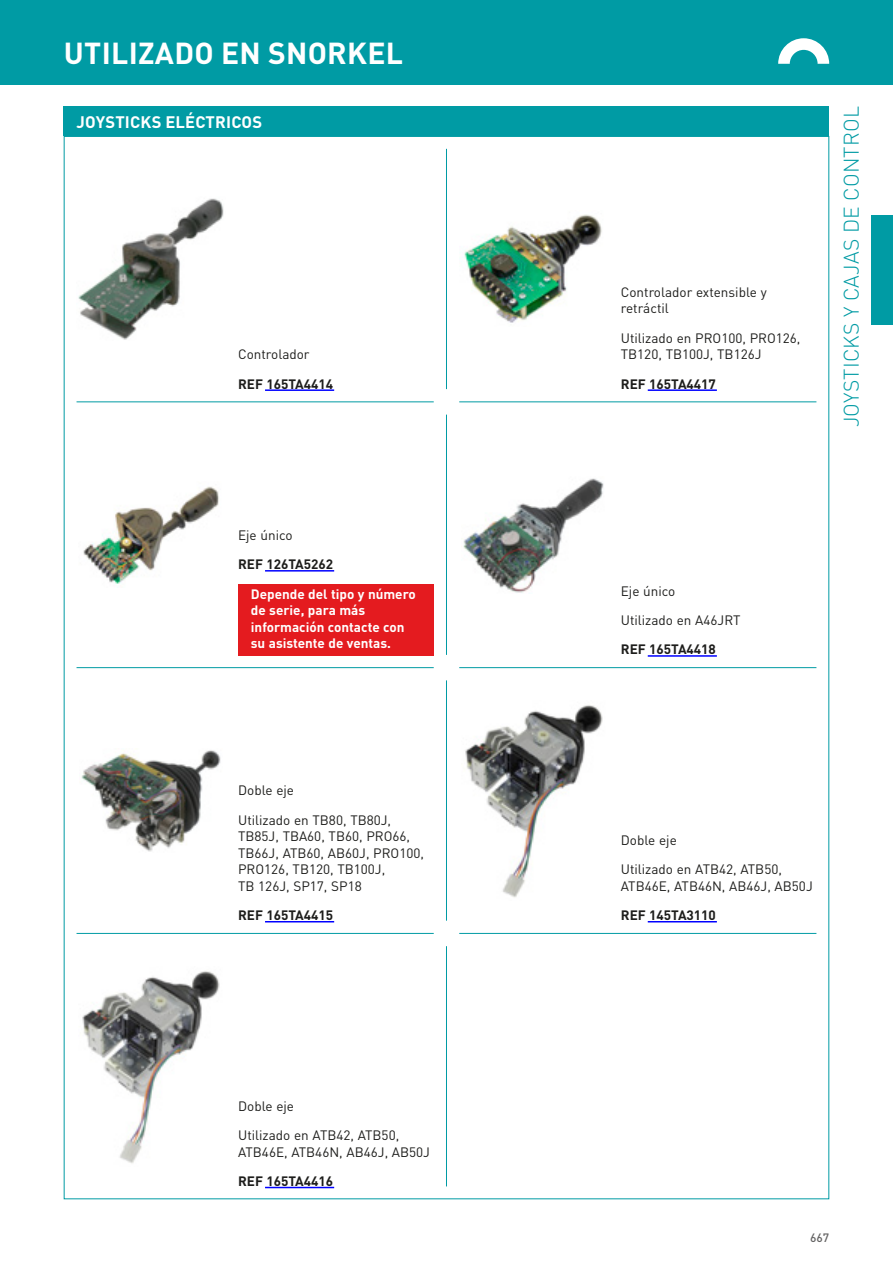
<style>
.page{position:relative;width:893px;height:1263px;background:#fff}
.page>*{position:absolute;margin:0;border:0;box-sizing:border-box;transform-origin:0 0}
.t1{font:700 30px "TVH Pro";letter-spacing:.01em;color:#fff}
.t2{font:300 21px "TVH Pro";letter-spacing:.01em;color:#009ba4}
._1_product_title{font:700 16.5px "TVH Pro";letter-spacing:.01em;color:#fff}
._5_used_on{font:13.5px/16.5px "TVH Pro";color:#1d1d1b}
._7_REFs{font:700 13.5px "TVH Pro";color:#1d1d1b}
._5_text{font:13.5px/16.5px "TVH Pro";color:#1d1d1b}
._9_red_banner{font:700 13.5px/16.5px "TVH Pro";color:#fff}
.t3{font:500 12px "TVH Pro";color:#646363}
</style>
<div class="page">
<div style="left:0;top:0;width:893px;height:85px;background:#009ba4"></div>
<div style="left:872px;top:216px;width:21px;height:109px;background:#009ba4"></div>
<svg style="left:778px;top:38px;width:51px;height:26px"></svg>
<hr style="left:77px;top:401px;width:357px;height:1px;background:#009ba4">
<hr style="left:77px;top:933px;width:357px;height:1px;background:#009ba4">
<hr style="left:459px;top:401px;width:357px;height:1px;background:#009ba4">
<hr style="left:459px;top:933px;width:357px;height:1px;background:#009ba4">
<hr style="left:77px;top:667px;width:357px;height:1px;background:#009ba4">
<hr style="left:459px;top:667px;width:357px;height:1px;background:#009ba4">
<hr style="left:446px;top:149px;width:1px;height:240px;background:#009ba4">
<hr style="left:446px;top:680px;width:1px;height:241px;background:#009ba4">
<hr style="left:446px;top:415px;width:1px;height:240px;background:#009ba4">
<hr style="left:446px;top:946px;width:1px;height:240px;background:#009ba4">
<div style="left:64px;top:106px;width:765px;height:30px;background:#009ba4"></div>
<img style="left:78px;top:198px;width:146px;height:142px">
<img style="left:464px;top:214px;width:138px;height:109px">
<div style="left:238px;top:584px;width:196px;height:71px;background:#e41b1f"></div>
<img style="left:83px;top:486px;width:136px;height:98px">
<img style="left:463px;top:478px;width:141px;height:115px">
<img style="left:81px;top:750px;width:140px;height:102px">
<img style="left:465px;top:705px;width:138px;height:193px">
<img style="left:82px;top:971px;width:138px;height:193px">
<hr style="left:648px;top:389px;width:69px;height:2px;background:#00f">
<hr style="left:265px;top:389px;width:69px;height:2px;background:#00f">
<hr style="left:265px;top:570px;width:69px;height:2px;background:#00f">
<hr style="left:648px;top:655px;width:69px;height:2px;background:#00f">
<hr style="left:265px;top:921px;width:69px;height:1px;background:#00f">
<hr style="left:648px;top:921px;width:69px;height:1px;background:#00f">
<hr style="left:265px;top:1187px;width:69px;height:1px;background:#00f">
<h1 class="t1" style="left:64px;top:28px;width:341px">UTILIZADO EN SNORKEL</h1>
<p class="_1_product_title" style="left:77px;top:108px;width:20px">JOYS</p>
<p class="_1_product_title" style="left:115px;top:108px;width:127px">TICKS ELÉCTRICOS</p>
<p class="_5_text" style="left:238px;top:345px;width:73px">Controlador</p>
<p class="_7_REFs" style="left:238px;top:372px;width:97px">REF 165TA4414</p>
<p class="_5_text" style="left:621px;top:282px;width:147px">Controlador extensible y retráctil</p>
<p class="_5_used_on" style="left:621px;top:328px;width:181px">Utilizado en PRO100, PRO126,<br>TB120, TB100J, TB126J</p>
<p class="_7_REFs" style="left:621px;top:372px;width:97px">REF 165TA4417</p>
<p class="_5_text" style="left:238px;top:525px;width:56px">Eje único</p>
<p class="_7_REFs" style="left:238px;top:553px;width:97px">RE F 126TA5262</p>
<p class="_9_red_banner" style="left:251px;top:584px;width:166px">Depende del tipo y número de serie, para más información contacte con su asistente de ventas.</p>
<p class="_5_text" style="left:621px;top:581px;width:56px">Eje único</p>
<p class="_5_used_on" style="left:621px;top:610px;width:121px">Utilizado en A46JRT</p>
<p class="_7_REFs" style="left:621px;top:638px;width:97px">REF 165TA4418</p>
<h2 class="t2" style="left:835px;top:427px;width:322px;rotate:-90deg">Joysticks y cajas de control</h2>
<p class="_5_text" style="left:238px;top:781px;width:58px">Doble eje</p>
<p class="_5_used_on" style="left:238px;top:810px;width:187px">Utilizado en TB80, TB80J,<br>TB85J, TBA60, TB60, PRO66,<br>TB66J, ATB60, AB60J, PRO100,<br>PRO126, TB120, TB100J,<br>TB 126J, SP17, SP18</p>
<p class="_7_REFs" style="left:238px;top:904px;width:97px">REF 165TA4415</p>
<p class="_5_text" style="left:621px;top:830px;width:58px">Doble eje</p>
<p class="_5_used_on" style="left:621px;top:860px;width:193px">Utilizado en ATB42, ATB50,<br>ATB46E, ATB46N, AB46J, AB50J</p>
<p class="_7_REFs" style="left:621px;top:904px;width:97px">REF 145TA3110</p>
<p class="_5_text" style="left:238px;top:1096px;width:58px">Doble eje</p>
<p class="_5_used_on" style="left:238px;top:1125px;width:193px">Utilizado en ATB42, ATB50,<br>ATB46E, ATB46N, AB46J, AB50J</p>
<p class="_7_REFs" style="left:238px;top:1170px;width:97px">REF 165TA4416</p>
<p class="t3" style="left:810px;top:1228px;width:21px">667</p>
</div>
